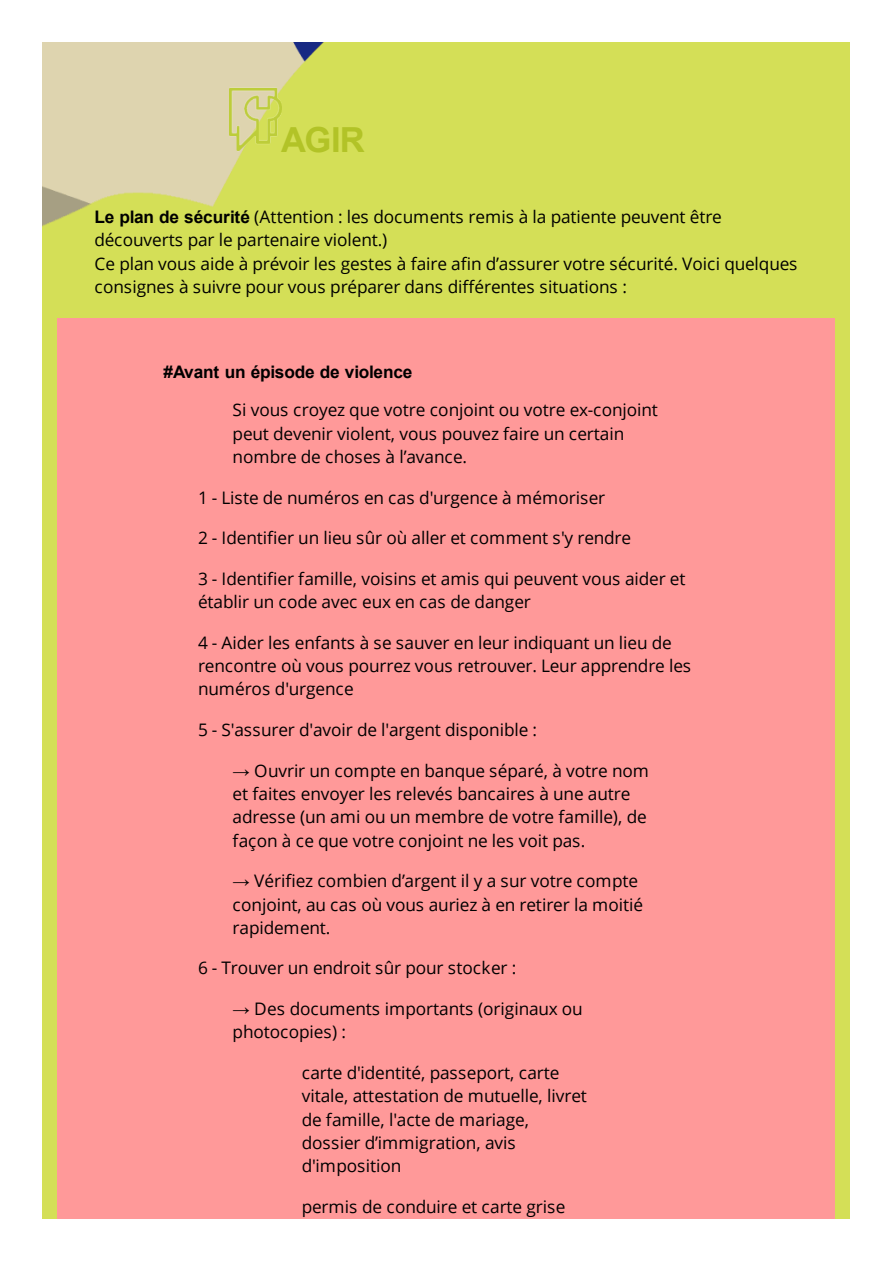
<style>
.page{position:relative;width:893px;height:1263px;background:#fff}
.page>*{position:absolute;margin:0;border:0;box-sizing:border-box;transform-origin:0 0}
.t1{font:700 34.5px "Arial";color:#b2c327}
.t2{font:17.25px/23.2px "Open Sans";letter-spacing:-.005em;color:#000}
.t3{font:700 17.25px "Arial";letter-spacing:-.01em;color:#000}
.s1{font-family:"Arial";font-weight:700}
.s2{font-family:"Arial"}
</style>
<div class="page">
<div style="left:42px;top:42px;width:807px;height:1177px;background:#d4df57"></div>
<img style="left:42px;top:42px;width:282px;height:185px">
<div style="left:57px;top:318px;width:778px;height:901px;background:#f99"></div>
<img style="left:229px;top:71px;width:52px;height:81px">
<div style="left:73px;top:49px;width:116px;height:30px;background:#ded4af"></div>
<h1 class="t1" style="left:281px;top:117px;width:85px">AGIR</h1>
<p class="t2" style="left:94px;top:205px;width:704px"><span class="s1">Le plan de sécurité</span> (Attention : les documents remis à la patiente peuvent être découverts par le partenaire violent.)<br>Ce plan vous aide à prévoir les gestes à faire afin d’assurer votre sécurité. Voici quelques consignes à suivre pour vous préparer dans différentes situations :</p>
<p class="t3" style="left:163px;top:360px;width:250px">#Avant un épisode de violence</p>
<p class="t2" style="left:233px;top:398px;width:427px">Si vous croyez que votre conjoint ou votre ex-conjoint peut devenir violent, vous pouvez faire un certain nombre de choses à l’avance.</p>
<p class="t2" style="left:198px;top:485px;width:408px">1 - Liste de numéros en cas d'urgence à mémoriser</p>
<p class="t2" style="left:198px;top:526px;width:434px">2 - Identifier un lieu sûr où aller et comment s'y rendre</p>
<p class="t2" style="left:198px;top:567px;width:489px">3 - Identifier famille, voisins et amis qui peuvent vous aider et établir un code avec eux en cas de danger</p>
<p class="t2" style="left:198px;top:631px;width:494px">4 - Aider les enfants à se sauver en leur indiquant un lieu de rencontre où vous pourrez vous retrouver. Leur apprendre les numéros d'urgence</p>
<p class="t2" style="left:198px;top:718px;width:340px">5 - S'assurer d'avoir de l'argent disponible :</p>
<p class="t2" style="left:233px;top:758px;width:417px"><span class="s2">→</span> Ouvrir un compte en banque séparé, à votre nom et faites envoyer les relevés bancaires à une autre adresse (un ami ou un membre de votre famille), de façon à ce que votre conjoint ne les voit pas.</p>
<p class="t2" style="left:233px;top:869px;width:412px"><span class="s2">→</span> Vérifiez combien d’argent il y a sur votre compte conjoint, au cas où vous auriez à en retirer la moitié rapidement.</p>
<p class="t2" style="left:198px;top:956px;width:320px">6 - Trouver un endroit sûr pour stocker :</p>
<p class="t2" style="left:233px;top:997px;width:352px"><span class="s2">→</span> Des documents importants (originaux ou photocopies) :</p>
<p class="t2" style="left:302px;top:1061px;width:287px">carte d'identité, passeport, carte vitale, attestation de mutuelle, livret de famille, l'acte de mariage, dossier d’immigration, avis d'imposition</p>
<p class="t2" style="left:302px;top:1195px;width:265px">permis de conduire et carte grise</p>
</div>
